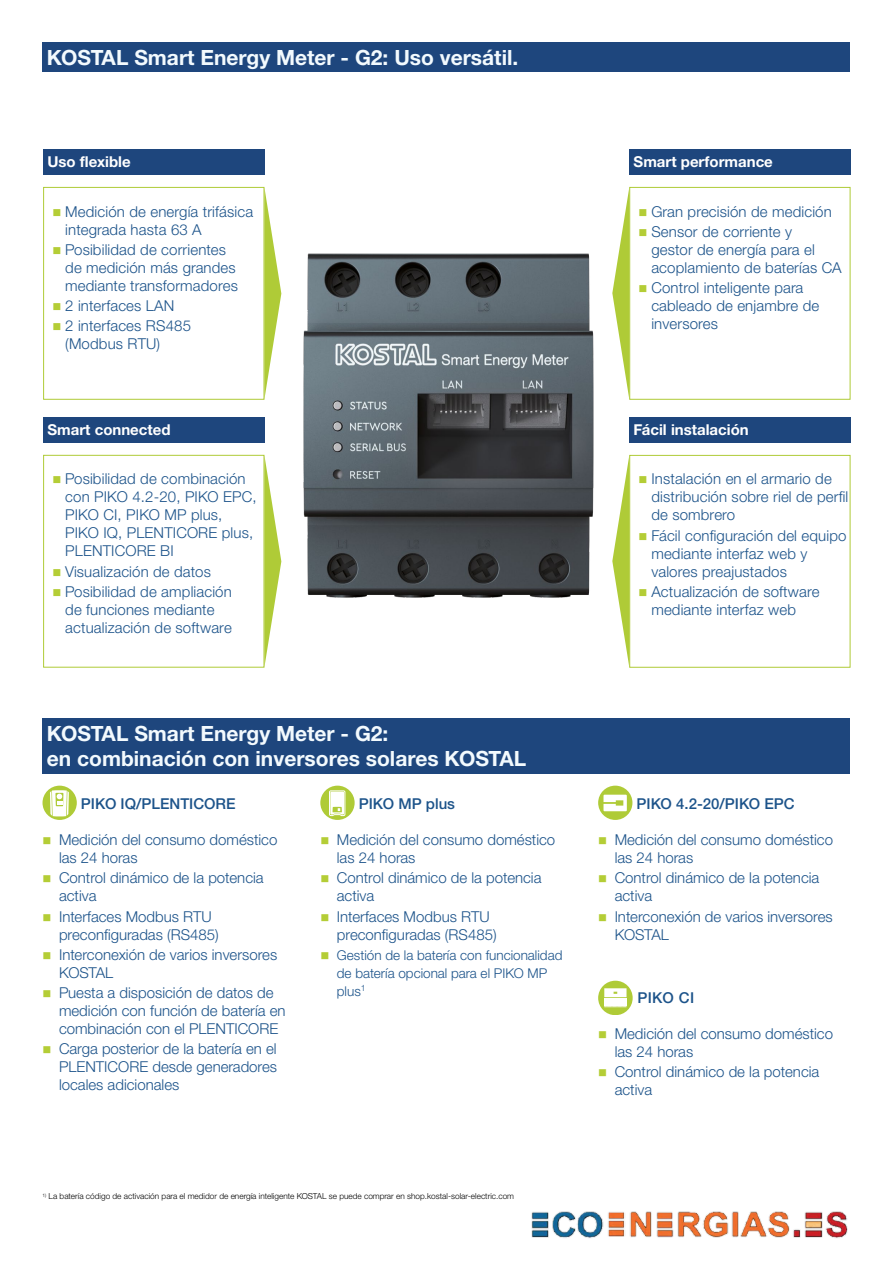
<style>
.page{position:relative;width:893px;height:1263px;background:#fff}
.page>*{position:absolute;margin:0;border:0;box-sizing:border-box;transform-origin:0 0}
.t1{font:700 21px/25.2px "Helvetica Neue LTW1 G";color:#f3fafe}
.t2{font:300 15px/18px "Helvetica Neue LTW1 G";color:#1c538a}
.t3{font:700 15px "Helvetica Neue LTW1 G";color:#fff}
.t4{font:500 15px "Helvetica Neue LTW1 G";color:#1c538a}
.t5{font:300 13.5px/18px "Helvetica Neue LTW1 G";color:#1c538a}
.t6{font:300 8.25px "Helvetica Neue LTW1 G";color:#000}
.s1{font-family:"KOSTSYMB";font-weight:400;font-size:12px;color:#b4cd36}
</style>
<div class="page">
<img style="left:219px;top:253px;width:463px;height:345px">
<div style="left:43px;top:43px;width:807px;height:29px;background:#1e467d"></div>
<div style="left:43px;top:719px;width:807px;height:55px;background:#1e467d"></div>
<div style="left:43px;top:786px;width:34px;height:34px;background:#afcb37;border-radius:50%"></div>
<svg style="left:50px;top:790px;width:19px;height:27px"></svg>
<div style="left:320px;top:786px;width:35px;height:34px;background:#afcb37;border-radius:50%"></div>
<svg style="left:329px;top:790px;width:17px;height:26px"></svg>
<div style="left:598px;top:786px;width:34px;height:34px;background:#afcb37;border-radius:50%"></div>
<svg style="left:603px;top:795px;width:24px;height:16px"></svg>
<svg style="left:598px;top:981px;width:34px;height:34px"></svg>
<div style="left:604px;top:998px;width:22px;height:7px;background:#fff"></div>
<svg style="left:604px;top:988px;width:22px;height:9px"></svg>
<svg style="left:604px;top:1006px;width:23px;height:1px"></svg>
<div style="left:43px;top:417px;width:221px;height:25px;background:#1e467d"></div>
<div style="left:43px;top:149px;width:221px;height:25px;background:#1e467d"></div>
<div style="left:43px;top:455px;width:221px;height:212px;border:1px solid #afcb37"></div>
<svg style="left:264px;top:455px;width:17px;height:212px"></svg>
<div style="left:43px;top:187px;width:221px;height:213px;border:1px solid #afcb37"></div>
<svg style="left:264px;top:187px;width:17px;height:213px"></svg>
<div style="left:629px;top:149px;width:221px;height:25px;background:#1e467d"></div>
<div style="left:629px;top:417px;width:221px;height:25px;background:#1e467d"></div>
<div style="left:629px;top:455px;width:221px;height:213px;border:1px solid #afcb37"></div>
<svg style="left:612px;top:455px;width:17px;height:210px"></svg>
<div style="left:629px;top:187px;width:221px;height:213px;border:1px solid #afcb37"></div>
<svg style="left:612px;top:190px;width:17px;height:210px"></svg>
<img style="left:531px;top:1211px;width:317px;height:27px">
<svg style="left:640px;top:477px;width:6px;height:7px"></svg>
<svg style="left:640px;top:533px;width:6px;height:7px"></svg>
<svg style="left:640px;top:589px;width:6px;height:7px"></svg>
<svg style="left:640px;top:285px;width:6px;height:7px"></svg>
<h1 class="t1" style="left:47px;top:45px;width:473px">KOSTAL Smart Energy Meter - G2: Uso versátil.</h1>
<p class="t3" style="left:47px;top:152px;width:85px">Uso flexible</p>
<p class="t2" style="left:65px;top:202px;width:189px">Medición de energía trifásica integrada hasta 63 A</p>
<p class="t2" style="left:65px;top:240px;width:174px">Posibilidad de corrientes de medición más grandes mediante transformadores</p>
<p class="t2" style="left:65px;top:295px;width:127px;line-height:20.1px">2 interfaces LAN<br>2 interfaces RS485</p>
<p class="t2" style="left:65px;top:334px;width:96px">(Modbus RTU)</p>
<p class="t3" style="left:47px;top:420px;width:125px">Smart connected</p>
<p class="t2" style="left:65px;top:470px;width:193px">Posibilidad de combinación con PIKO 4.2-20, PIKO EPC,<br>PIKO CI, PIKO MP plus,<br>PIKO IQ, PLENTICORE plus,<br>PLENTICORE BI</p>
<p class="t2" style="left:65px;top:561px;width:168px;line-height:20.1px">Visualización de datos<br>Posibilidad de ampliación</p>
<p class="t2" style="left:65px;top:600px;width:168px">de funciones mediante actualización de software</p>
<h1 class="t1" style="left:47px;top:721px;width:481px">KOSTAL Smart Energy Meter - G2:<br>en combinación con inversores solares KOSTAL</h1>
<p class="t4" style="left:81px;top:795px;width:156px">PIKO IQ/PLENTICORE</p>
<p class="t2" style="left:59px;top:831px;width:220px;text-indent:-17px"><span class="s1">n</span> Medición del consumo doméstico las 24 horas</p>
<p class="t2" style="left:59px;top:869px;width:206px;text-indent:-17px"><span class="s1">n</span> Control dinámico de la potencia activa</p>
<p class="t2" style="left:59px;top:907px;width:161px;text-indent:-17px"><span class="s1">n</span> Interfaces Modbus RTU preconfiguradas (RS485)</p>
<p class="t2" style="left:59px;top:945px;width:220px;text-indent:-17px"><span class="s1">n</span> Interconexión de varios inversores<br>KOSTAL</p>
<p class="t2" style="left:59px;top:983px;width:228px;text-indent:-17px"><span class="s1">n</span> Puesta a disposición de datos de medición con función de batería en combinación con el PLENTICORE</p>
<p class="t2" style="left:59px;top:1039px;width:220px;text-align:justify;text-indent:-17px"><span class="s1">n</span> Carga posterior de la batería en el PLENTICORE desde generadores locales adicionales</p>
<p class="t4" style="left:359px;top:795px;width:98px">PIKO MP plus</p>
<p class="t2" style="left:337px;top:831px;width:220px;text-indent:-16px"><span class="s1">n</span> Medición del consumo doméstico las 24 horas</p>
<p class="t2" style="left:337px;top:869px;width:206px;text-indent:-16px"><span class="s1">n</span> Control dinámico de la potencia activa</p>
<p class="t2" style="left:337px;top:907px;width:161px;text-indent:-16px"><span class="s1">n</span> Interfaces Modbus RTU preconfiguradas (RS485)</p>
<p class="t5" style="left:337px;top:946px;width:227px;text-indent:-16px"><span class="s1">n</span> Gestión de la batería con funcionalidad de batería opcional para el PIKO MP plus<sup>1</sup></p>
<p class="t3" style="left:634px;top:152px;width:141px">Smart performance</p>
<p class="t2" style="left:651px;top:201px;width:182px;line-height:20.1px">Gran precisión de medición<br>Sensor de corriente y</p>
<p class="t2" style="left:651px;top:240px;width:192px">gestor de energía para el acoplamiento de baterías CA</p>
<p class="t2" style="left:651px;top:278px;width:169px">Control inteligente para cableado de enjambre de inversores</p>
<p class="t3" style="left:634px;top:420px;width:117px">Fácil instalación</p>
<p class="t2" style="left:651px;top:470px;width:199px">Instalación en el armario de distribución sobre riel de perfil de sombrero</p>
<p class="t2" style="left:651px;top:526px;width:197px">Fácil configuración del equipo mediante interfaz web y valores preajustados</p>
<p class="t2" style="left:651px;top:582px;width:170px">Actualización de software mediante interfaz web</p>
<p class="t4" style="left:637px;top:795px;width:160px">PIKO 4.2-20/PIKO EPC</p>
<p class="t2" style="left:615px;top:831px;width:220px;text-indent:-17px"><span class="s1">n</span> Medición del consumo doméstico las 24 horas</p>
<p class="t2" style="left:615px;top:869px;width:206px;text-indent:-17px"><span class="s1">n</span> Control dinámico de la potencia activa</p>
<p class="t2" style="left:615px;top:907px;width:220px;text-indent:-17px"><span class="s1">n</span> Interconexión de varios inversores<br>KOSTAL</p>
<p class="t4" style="left:637px;top:988px;width:58px">PIKO CI</p>
<p class="t2" style="left:615px;top:1024px;width:220px;text-indent:-17px"><span class="s1">n</span> Medición del consumo doméstico las 24 horas</p>
<p class="t2" style="left:615px;top:1062px;width:206px;text-indent:-17px"><span class="s1">n</span> Control dinámico de la potencia activa</p>
<p class="t6" style="left:43px;top:1191px;width:473px"><sup>1)</sup> La batería código de activación para el medidor de energía inteligente KOSTAL se puede comprar en shop.kostal-solar-electric.com</p>
</div>
